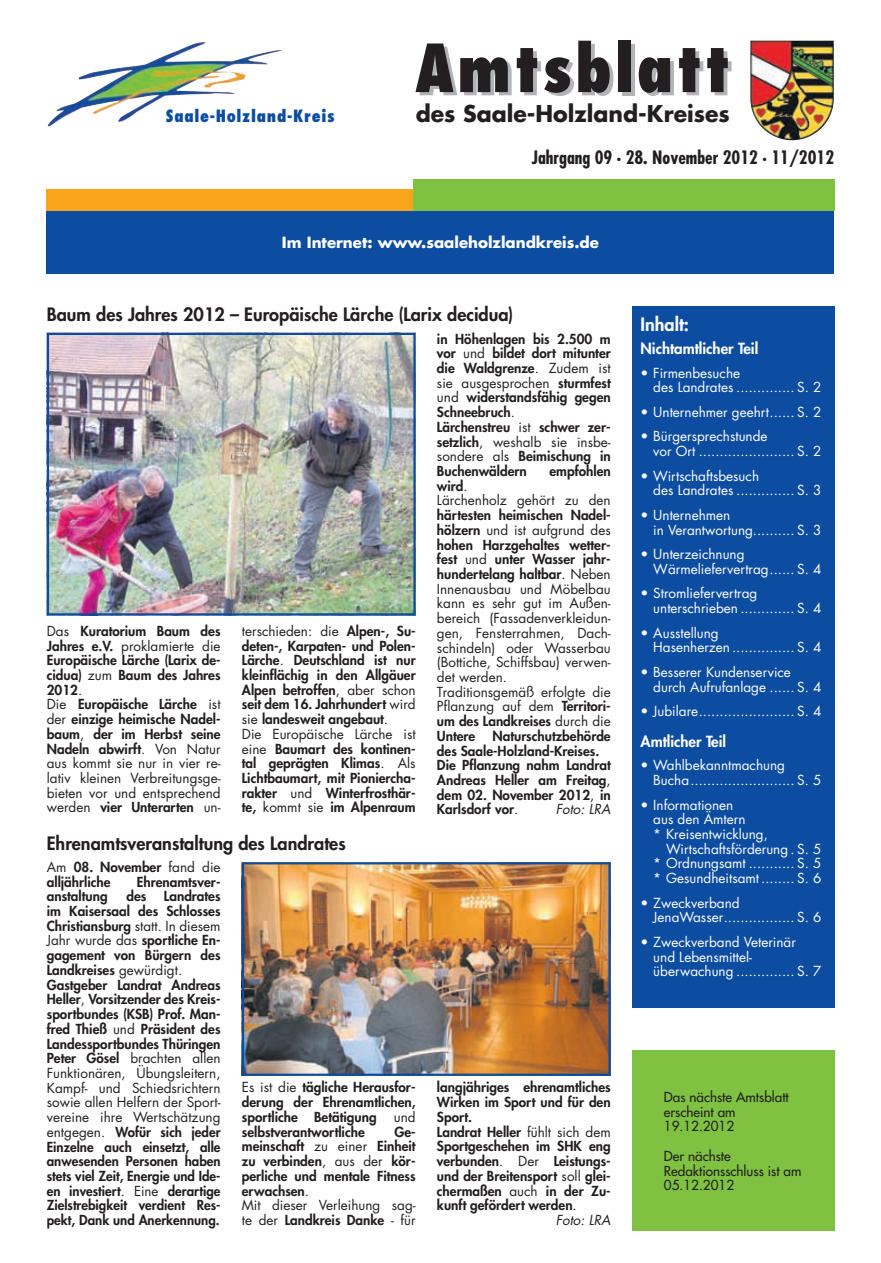
<style>
.page{position:relative;width:881px;height:1263px;background:#fff}
.page>*{position:absolute;margin:0;border:0;box-sizing:border-box;transform-origin:0 0}
.t1{font:800 condensed 64.5px "Futura LT";letter-spacing:.045em;color:#231f20}
.t2{font:700 22.5px "Futura LT";color:#231f20}
.t3{font:800 18px "Futura LT";color:#231f20}
.t4{font:700 condensed 18px "Futura LT";color:#231f20}
.t5{font:800 18px "Futura LT";color:#fff}
.t6{font:800 condensed 16.5px "Futura LT";letter-spacing:.04em;color:#0d4da1}
.t7{font:700 15px "Futura LT";color:#fff}
.t8{font:800 15px "Futura LT";color:#fff}
.t9{font:800 13.5px/14.7px "Futura LT";color:#231f20}
.t10{font:13.5px/14.7px "Futura LT";color:#fff}
.t11{font:13.5px/14.7px "Futura LT";color:#231f20}
.t12{font:13.5px/14.7px "Futura LT";color:#231f20}
.t13{font:italic 13.5px "Futura LT";color:#231f20}
.s1{font-weight:400}
.s2{font-weight:800}
</style>
<div class="page">
<div style="left:47px;top:210px;width:786px;height:64px;background:#0d4da1"></div>
<div style="left:47px;top:189px;width:404px;height:21px;background:#f9a51b"></div>
<div style="left:412px;top:179px;width:421px;height:31px;background:#7fc241"></div>
<img style="left:750px;top:41px;width:83px;height:99px">
<img style="left:48px;top:42px;width:234px;height:85px">
<div style="left:631px;top:1050px;width:202px;height:181px;background:#7fc241"></div>
<div style="left:631px;top:306px;width:202px;height:702px;background:#0d4da1"></div>
<img style="left:47px;top:333px;width:368px;height:282px">
<img style="left:242px;top:862px;width:368px;height:214px">
<h1 class="t1" style="left:415px;top:28px;width:316px">Amtsblatt</h1>
<p class="t6" style="left:166px;top:105px;width:170px">Saale-Holzland-Kreis</p>
<h2 class="t2" style="left:415px;top:99px;width:315px">des Saale-Holzland-Kreises</h2>
<h3 class="t4" style="left:531px;top:147px;width:304px">Jahrgang 09 · 28. November 2012 · 11/2012</h3>
<p class="t7" style="left:282px;top:233px;width:318px">Im Internet: www.saaleholzlandkreis.de</p>
<h3 class="t3" style="left:47px;top:302px;width:468px">Baum des Jahres 2012 – Europäische Lärche (Larix decidua)</h3>
<p class="t9" style="left:437px;top:331px;width:175px">in Höhenlagen bis 2.500 m vor <span class="s1">und</span> bildet dort mitunter die Waldgrenze<span class="s1">. Zudem ist sie ausgesprochen</span> sturmfest <span class="s1">und</span> widerstandsfähig gegen<br>Schneebruch<span class="s1">.<br></span>Lärchenstreu <span class="s1">ist</span> schwer zer&shy;setzlich<span class="s1">, weshalb sie insbe&shy;sondere als</span> Beimischung in<br>Buchenwäldern</p>
<p class="t9" style="left:549px;top:463px;width:63px">empfohlen</p>
<p class="t11" style="left:437px;top:478px;width:175px"><span class="s2">wird</span>.<br>Lärchenholz gehört zu den</p>
<p class="t11" style="left:437px;top:508px;width:175px"><span class="s2">härtesten heimischen Nadel&shy;hölzern</span> und ist aufgrund des <span class="s2">hohen Harzgehaltes wetter&shy;fest</span> und <span class="s2">unter Wasser jahr&shy;hundertelang haltbar</span>. Neben<br>Innenausbau und Möbelbau kann es sehr gut im Außen&shy;bereich (Fassadenverkleidun&shy;gen, Fensterrahmen, Dach&shy;schindeln) oder Wasserbau (Bottiche, Schiffsbau) verwen&shy;det werden.<br>Traditionsgemäß erfolgte die<br>Pflanzung auf dem <span class="s2">Territori&shy;um des Landkreises</span> durch die<br><span class="s2">Untere</span></p>
<p class="t9" style="left:47px;top:623px;width:175px"><span class="s1">Das</span> Kuratorium Baum des<br>Jahres e.V. <span class="s1">proklamierte die<br></span>Europäische Lärche (Larix de&shy;cidua) <span class="s1">zum</span> Baum des Jahres<br>2012<span class="s1">.<br>Die</span> Europäische Lärche <span class="s1">ist der</span> einzige heimische Nadel&shy;baum<span class="s1">,</span> der im Herbst seine<br>Nadeln abwirft<span class="s1">. Von Natur aus kommt sie nur in vier re&shy;lativ kleinen Verbreitungsge&shy;bieten vor und entsprechend werden</span> vier Unterarten <span class="s1">un-</span></p>
<p class="t9" style="left:242px;top:623px;width:175px"><span class="s1">terschieden: die</span> Alpen-, Su&shy;deten-, Karpaten- und Polen-<br>Lärche<span class="s1">.</span> Deutschland ist nur kleinflächig in den Allgäuer<br>Alpen betroffen<span class="s1">, aber schon </span>seit dem 16. Jahrhundert <span class="s1">wird sie</span> landesweit angebaut<span class="s1">.<br>Die Europäische Lärche ist eine</span> Baumart des kontinen&shy;tal geprägten Klimas<span class="s1">. Als<br></span>Lichtbaumart, mit Pioniercha&shy;rakter <span class="s1">und</span> Winterfrosthär&shy;te, <span class="s1">kommt sie</span> im Alpenraum</p>
<p class="t9" style="left:437px;top:728px;width:175px;text-indent:56px">Naturschutzbehörde des Saale-Holzland-Kreises.<br>Die Pflanzung nahm Landrat<br>Andreas Heller am Freitag<span class="s1">, </span>dem 02. November 2012<span class="s1">,</span> in<br>Karlsdorf vor<span class="s1">.</span></p>
<p class="t13" style="left:555px;top:801px;width:56px">Foto: LRA</p>
<h3 class="t3" style="left:47px;top:831px;width:300px">Ehrenamtsveranstaltung des Landrates</h3>
<p class="t9" style="left:47px;top:859px;width:175px"><span class="s1">Am</span> 08. November <span class="s1">fand die </span>alljährliche</p>
<p class="t9" style="left:137px;top:874px;width:85px">Ehrenamtsver-</p>
<p class="t9" style="left:47px;top:889px;width:175px;text-indent:117px">Landrates im Kaisersaal des Schlosses<br>Christiansburg <span class="s1">statt. In diesem<br>Jahr wurde das</span> sportliche En&shy;gagement von Bürgern des<br>Landkreises <span class="s1">gewürdigt.<br></span>Gastgeber Landrat Andreas<br>Heller<span class="s1">,</span> Vorsitzender des Kreis&shy;sportbundes (KSB) Prof. Man&shy;fred Thieß <span class="s1">und</span> Präsident des<br>Landessportbundes Thüringen<br>Peter Gösel <span class="s1">brachten allen<br>Funktionären, Übungsleitern,<br>Kampf- und Schiedsrichtern sowie allen Helfern der Sport&shy;vereine ihre Wertschätzung entgegen.</span> Wofür sich jeder<br>Einzelne auch einsetzt, alle anwesenden Personen haben stets viel Zeit, Energie und Ide&shy;en investiert<span class="s1">. Eine</span> derartige<br>Zielstrebigkeit verdient Res&shy;pekt, Dank und Anerkennung.</p>
<p class="t9" style="left:47px;top:889px;width:62px">anstaltung</p>
<p class="t9" style="left:126px;top:889px;width:21px">des</p>
<p class="t9" style="left:242px;top:1080px;width:175px;text-align:justify"><span class="s1">Es ist die</span> tägliche Herausfor&shy;derung der Ehrenamtlichen, sportliche Betätigung</p>
<p class="t11" style="left:393px;top:1110px;width:23px">und</p>
<p class="t9" style="left:242px;top:1124px;width:124px">selbstverantwortliche</p>
<p class="t9" style="left:242px;top:1124px;width:175px;text-indent:152px">Ge&shy;meinschaft <span class="s1">zu einer</span> Einheit zu verbinden<span class="s1">, aus der</span> kör&shy;perliche und mentale Fitness erwachsen<span class="s1">.<br>Mit dieser Verleihung sag&shy;te der</span> Landkreis Danke <span class="s1">- für</span></p>
<p class="t9" style="left:437px;top:1080px;width:175px">langjähriges ehrenamtliches</p>
<p class="t9" style="left:437px;top:1095px;width:175px">Wirken im Sport und für den</p>
<p class="t9" style="left:437px;top:1109px;width:37px">Sport.</p>
<p class="t9" style="left:437px;top:1124px;width:175px">Landrat Heller <span class="s1">fühlt sich dem</span></p>
<p class="t9" style="left:437px;top:1139px;width:175px">Sportgeschehen im SHK eng</p>
<p class="t9" style="left:437px;top:1153px;width:175px">verbunden<span class="s1">. Der</span> Leistungs-</p>
<p class="t9" style="left:437px;top:1168px;width:175px">und der Breitensport <span class="s1">soll</span> glei-</p>
<p class="t9" style="left:437px;top:1183px;width:175px">chermaßen <span class="s1">auch</span> in der Zu-</p>
<p class="t9" style="left:437px;top:1198px;width:141px">kunft gefördert werden<span class="s1">.</span></p>
<p class="t13" style="left:555px;top:1211px;width:56px">Foto: LRA</p>
<h3 class="t5" style="left:640px;top:312px;width:50px">Inhalt:</h3>
<p class="t8" style="left:640px;top:339px;width:119px">Nichtamtlicher Teil</p>
<p class="t10" style="left:653px;top:365px;width:169px;text-indent:-13px">• Firmenbesuche<br>des Landrates .............. S. 2</p>
<p class="t10" style="left:640px;top:405px;width:182px">• Unternehmer geehrt ...... S. 2</p>
<p class="t10" style="left:653px;top:429px;width:169px;text-indent:-13px">• Bürgersprechstunde<br>vor Ort ....................... S. 2</p>
<p class="t10" style="left:653px;top:468px;width:169px;text-indent:-13px">• Wirtschaftsbesuch<br>des Landrates .............. S. 3</p>
<p class="t10" style="left:653px;top:508px;width:169px;text-indent:-13px">• Unternehmen<br>in Verantwortung.......... S. 3</p>
<p class="t10" style="left:653px;top:547px;width:169px;text-indent:-13px">• Unterzeichnung<br>Wärmeliefervertrag ...... S. 4</p>
<p class="t10" style="left:653px;top:586px;width:169px;text-indent:-13px">• Stromliefervertrag unterschrieben ............. S. 4</p>
<p class="t10" style="left:653px;top:625px;width:169px;text-indent:-13px">• Ausstellung<br>Hasenherzen ............... S. 4</p>
<p class="t10" style="left:653px;top:665px;width:169px;text-indent:-13px">• Besserer Kundenservice durch Aufrufanlage ...... S. 4</p>
<p class="t10" style="left:640px;top:704px;width:182px">• Jubilare ....................... S. 4</p>
<p class="t8" style="left:640px;top:731px;width:87px">Amtlicher Teil</p>
<p class="t10" style="left:653px;top:758px;width:169px;text-indent:-13px">• Wahlbekanntmachung<br>Bucha ......................... S. 5</p>
<p class="t10" style="left:640px;top:797px;width:94px">• Informationen</p>
<p class="t10" style="left:653px;top:812px;width:94px">aus den Ämtern</p>
<p class="t10" style="left:653px;top:827px;width:116px">* Kreisentwicklung,</p>
<p class="t10" style="left:665px;top:841px;width:157px">Wirtschaftsförderung . S. 5</p>
<p class="t10" style="left:653px;top:856px;width:169px">* Ordnungsamt ........... S. 5</p>
<p class="t10" style="left:653px;top:871px;width:169px">* Gesundheitsamt ........ S. 6</p>
<p class="t10" style="left:653px;top:895px;width:169px;text-indent:-13px">• Zweckverband<br>JenaWasser ................. S. 6</p>
<p class="t10" style="left:653px;top:935px;width:169px;text-indent:-13px">• Zweckverband Veterinär<br>und Lebensmittel&shy;überwachung .............. S. 7</p>
<p class="t12" style="left:663px;top:1089px;width:126px">Das nächste Amtsblatt erscheint am<br>19.12.2012</p>
<p class="t12" style="left:663px;top:1148px;width:139px">Der nächste<br>Redaktionsschluss ist am<br>05.12.2012</p>
</div>
